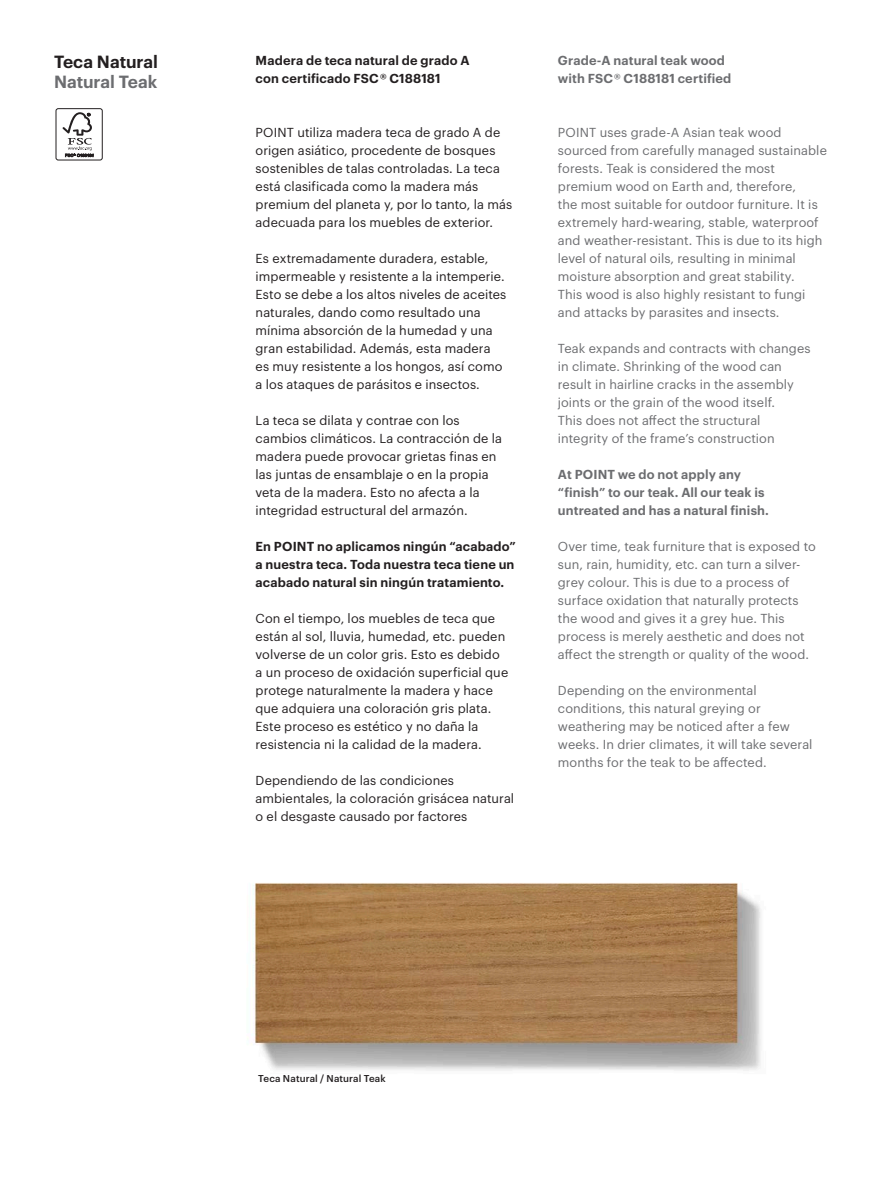
<style>
.page{position:relative;width:893px;height:1191px;background:#fff}
.page>*{position:absolute;margin:0;border:0;box-sizing:border-box;transform-origin:0 0}
.t1{font:600 17.25px "Graphik";color:#231f20}
.t2{font:600 17.25px "Graphik";color:#6c6d70}
.t3{font:12.75px/18px "Graphik";letter-spacing:.01em;color:#231f20}
.t4{font:12.75px/18px "Graphik";letter-spacing:.005em;color:#6c6d70}
.t5{font:600 12.75px/18px "Graphik";letter-spacing:.01em;color:#231f20;text-align:justify}
.t6{font:600 12.75px/18px "Graphik";letter-spacing:.01em;color:#6c6d70}
.t7{font:500 9.75px "Graphik";letter-spacing:.015em;color:#231f20}
</style>
<div class="page">
<img style="left:253px;top:883px;width:508px;height:188px">
<div style="left:56px;top:108px;width:46px;height:52px;border:1px solid #231f20;border-radius:2px"></div>
<svg style="left:62px;top:112px;width:31px;height:45px"></svg>
<p class="t1" style="left:54px;top:49px;width:105px">Teca Natural</p>
<p class="t2" style="left:54px;top:68px;width:105px">Natural Teak</p>
<p class="t5" style="left:256px;top:50px;width:215px">Madera de teca natural de grado A</p>
<p class="t5" style="left:256px;top:68px;width:187px">con certificado FSC® C188181</p>
<p class="t3" style="left:256px;top:122px;width:258px">POINT utiliza madera teca de grado A de origen asiático, procedente de bosques sostenibles de talas controladas. La teca está clasificada como la madera más premium del planeta y, por lo tanto, la más adecuada para los muebles de exterior.</p>
<p class="t3" style="left:256px;top:248px;width:252px">Es extremadamente duradera, estable, impermeable y resistente a la intemperie.<br>Esto se debe a los altos niveles de aceites naturales, dando como resultado una mínima absorción de la humedad y una gran estabilidad. Además, esta madera es muy resistente a los hongos, así como a los ataques de parásitos e insectos.</p>
<p class="t3" style="left:256px;top:410px;width:248px">La teca se dilata y contrae con los cambios climáticos. La contracción de la madera puede provocar grietas finas en las juntas de ensamblaje o en la propia veta de la madera. Esto no afecta a la integridad estructural del armazón.</p>
<p class="t5" style="left:256px;top:536px;width:262px">En POINT no aplicamos ningún “acabado” a nuestra teca. Toda nuestra teca tiene un acabado natural sin ningún tratamiento.</p>
<p class="t3" style="left:256px;top:608px;width:254px">Con el tiempo, los muebles de teca que están al sol, lluvia, humedad, etc. pueden volverse de un color gris. Esto es debido a un proceso de oxidación superficial que protege naturalmente la madera y hace que adquiera una coloración gris plata.<br>Este proceso es estético y no daña la resistencia ni la calidad de la madera.</p>
<p class="t3" style="left:256px;top:770px;width:260px">Dependiendo de las condiciones ambientales, la coloración grisácea natural o el desgaste causado por factores</p>
<p class="t6" style="left:558px;top:50px;width:169px">Grade-A natural teak wood</p>
<p class="t6" style="left:558px;top:68px;width:175px">with FSC® C188181 certified</p>
<p class="t4" style="left:558px;top:122px;width:271px">POINT uses grade-A Asian teak wood sourced from carefully managed sustainable forests. Teak is considered the most premium wood on Earth and, therefore,<br>the most suitable for outdoor furniture. It is extremely hard-wearing, stable, waterproof and weather-resistant. This is due to its high level of natural oils, resulting in minimal moisture absorption and great stability.<br>This wood is also highly resistant to fungi and attacks by parasites and insects.</p>
<p class="t4" style="left:558px;top:338px;width:254px">Teak expands and contracts with changes in climate. Shrinking of the wood can result in hairline cracks in the assembly joints or the grain of the wood itself.<br>This does not affect the structural integrity of the frame’s construction</p>
<p class="t6" style="left:558px;top:464px;width:213px">At POINT we do not apply any “finish” to our teak. All our teak is untreated and has a natural finish.</p>
<p class="t4" style="left:558px;top:536px;width:259px">Over time, teak furniture that is exposed to sun, rain, humidity, etc. can turn a silver&shy;grey colour. This is due to a process of surface oxidation that naturally protects the wood and gives it a grey hue. This process is merely aesthetic and does not affect the strength or quality of the wood.</p>
<p class="t4" style="left:558px;top:680px;width:256px">Depending on the environmental conditions, this natural greying or weathering may be noticed after a few weeks. In drier climates, it will take several months for the teak to be affected.</p>
<p class="t7" style="left:258px;top:1071px;width:129px">Teca Natural / Natural Teak</p>
</div>
